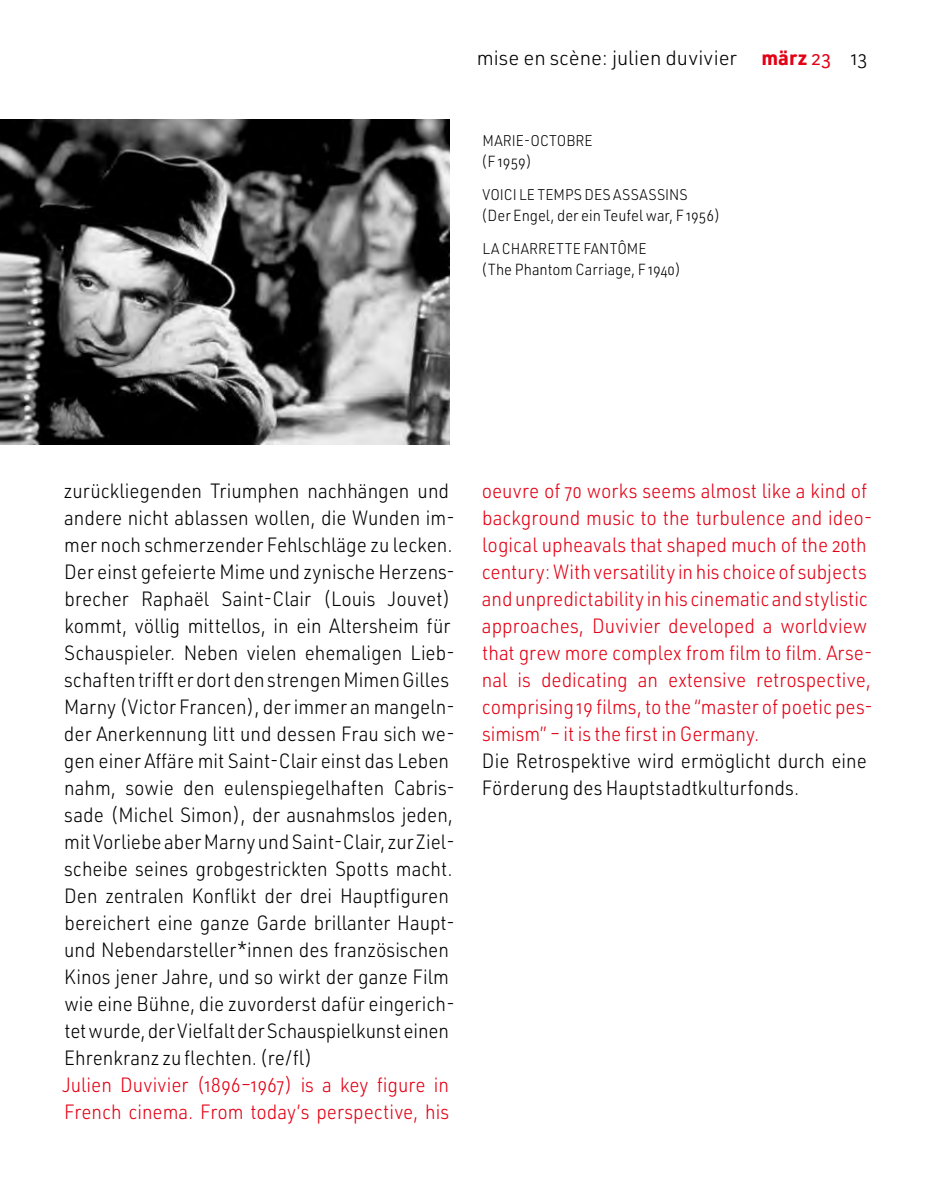
<style>
.page{position:relative;width:944px;height:1200px;background:#fff}
.page>*{position:absolute;margin:0;border:0;box-sizing:border-box;transform-origin:0 0}
.Brot_2_60_70_80{font:300 20.25px/27px "URWDIN";color:#000;scale:.92 1}
.englisch_Brot_2{font:300 20.25px/27px "URWDIN";color:#e30015;scale:.92 1}
.Brot_2{font:300 20.25px/27px "URWDIN";color:#000;scale:.92 1}
.Brot_2_60_70_80-2{font:300 20.25px "URWDIN";color:#000}
.BU{font:300 15.75px "URWDIN";color:#000;scale:.92 1}
.BU-2{font:300 15.3px "URWDIN";color:#000;scale:.93 1}
.s1{font-weight:700;color:#e30015}
.s2{font-weight:400;color:#e30015}
</style>
<div class="page">
<img style="left:0;top:119px;width:450px;height:325px">
<p class="Brot_2_60_70_80-2" style="left:477px;top:45px;width:392px">mise en scène: julien duvivier <span class="s1">märz</span> <span class="s2">23</span> 13</p>
<p class="BU-2" style="left:482px;top:131px;width:120px">MARIE-OCTOBRE</p>
<p class="BU" style="left:481px;top:151px;width:57px">(F 1959)</p>
<p class="BU-2" style="left:482px;top:185px;width:222px">VOICI LE TEMPS DES ASSASSINS</p>
<p class="BU" style="left:481px;top:205px;width:262px">(Der Engel, der ein Teufel war, F 1956)</p>
<p class="BU-2" style="left:482px;top:239px;width:178px">LA CHARRETTE FANTÔME</p>
<p class="BU" style="left:481px;top:259px;width:219px">(The Phantom Carriage, F 1940)</p>
<p class="Brot_2_60_70_80" style="left:64px;top:476px;width:427px">zurückliegenden Triumphen nachhängen und andere nicht ablassen wollen, die Wunden im&shy;mer noch schmerzender Fehlschläge zu lecken.<br>Der einst gefeierte Mime und zynische Herzens&shy;brecher Raphaël Saint-Clair (Louis Jouvet) kommt, völlig mittellos, in ein Altersheim für Schauspieler. Neben vielen ehemaligen Lieb&shy;schaften trifft er dort den strengen Mimen Gilles Marny (Victor Francen), der immer an mangeln&shy;der Anerkennung litt und dessen Frau sich we&shy;gen einer Affäre mit Saint-Clair einst das Leben nahm, sowie den eulenspiegelhaften Cabris&shy;sade (Michel Simon), der ausnahmslos jeden, mit Vorliebe aber Marny und Saint-Clair, zur Ziel&shy;scheibe seines grobgestrickten Spotts macht.<br>Den zentralen Konflikt der drei Hauptfiguren bereichert eine ganze Garde brillanter Haupt&shy;und Nebendarsteller*innen des französischen Kinos jener Jahre, und so wirkt der ganze Film wie eine Bühne, die zuvorderst dafür eingerich&shy;tet wurde, der Vielfalt der Schauspielkunst einen Ehrenkranz zu flechten. (re/fl)</p>
<p class="englisch_Brot_2" style="left:62px;top:1070px;width:422px">Julien Duvivier (1896–1967) is a key figure in<br>French cinema. From today’s perspective, his</p>
<p class="englisch_Brot_2" style="left:482px;top:476px;width:427px">oeuvre of 70 works seems almost like a kind of background music to the turbulence and ideo&shy;logical upheavals that shaped much of the 20th century: With versatility in his choice of subjects and unpredictability in his cinematic and stylistic approaches, Duvivier developed a worldview that grew more complex from film to film. Arse&shy;nal is dedicating an extensive retrospective, comprising 19 films, to the “master of poetic pes&shy;simism” – it is the first in Germany.</p>
<p class="Brot_2" style="left:482px;top:746px;width:420px">Die Retrospektive wird ermöglicht durch eine<br>Förderung des Hauptstadtkulturfonds.</p>
</div>
